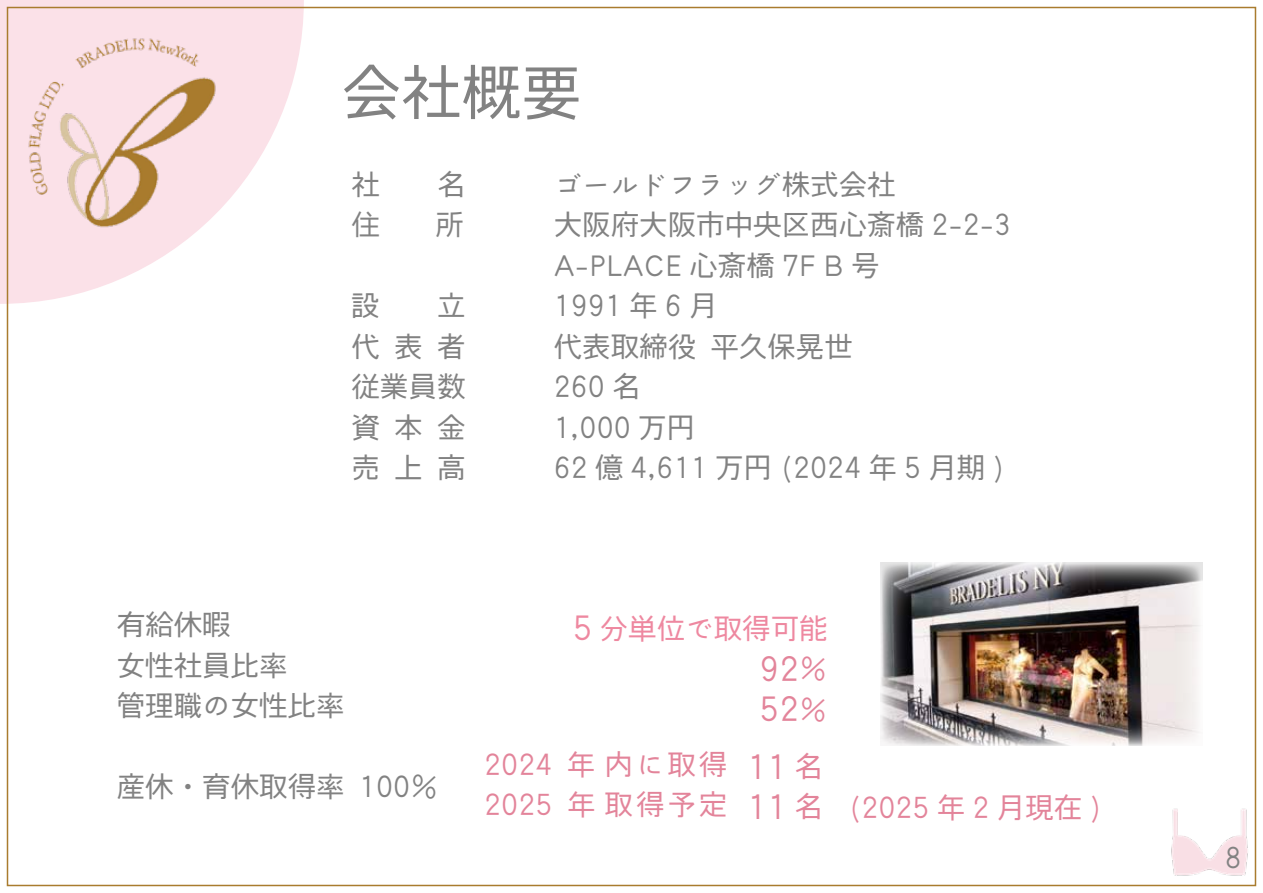
<style>
.page{position:relative;width:1263px;height:893px;background:#fff}
.page>*{position:absolute;margin:0;border:0;box-sizing:border-box;transform-origin:0 0}
.t1{font:60px "Kinuta Iroha 26 tubaki Std N R";color:#828282}
.t2{font:33px/40.5px "Kinuta Iroha 26 tubaki Std N R";color:#e3849a}
.t3{font:28.5px/40.5px "Kinuta Iroha 26 tubaki Std N R";color:#828282}
.t4{font:28.5px/40.5px "Kinuta Iroha 26 tubaki Std N R";letter-spacing:.1em;color:#e3849a}
.t5{font:28.5px "Kinuta Iroha 26 tubaki Std N R";letter-spacing:.005em;color:#e3849a}
.t6{font:28.5px "Kinuta Iroha 26 tubaki Std N R";color:#ee88a0}
.t7{font:28.2px "Kinuta Iroha 26 tubaki Std N R";color:#828282}
.s1{font-size:33px}
.s2{font-size:28.5px}
</style>
<div class="page">
<img style="left:1171px;top:808px;width:77px;height:68px">
<svg style="left:0;top:0;width:304px;height:304px;fill:#fbe1e8"></svg>
<img style="left:21px;top:32px;width:213px;height:202px">
<img style="left:880px;top:563px;width:322px;height:182px">
<h1 class="t1" style="left:341px;top:58px;width:241px">会社概要</h1>
<p class="t3" style="left:351px;top:165px;width:30px">社</p>
<p class="t3" style="left:437px;top:165px;width:30px">名</p>
<p class="t3" style="left:351px;top:205px;width:30px">住</p>
<p class="t3" style="left:436px;top:205px;width:30px">所</p>
<p class="t3" style="left:351px;top:286px;width:116px;text-align:justify;text-indent:86px">立代表者従業員数資本金売上高</p>
<p class="t3" style="left:351px;top:286px;width:30px">設</p>
<p class="t3" style="left:554px;top:165px;width:459px">ゴールドフラッグ株式会社<br>大阪府大阪市中央区西心斎橋 2-2-3<br>A-PLACE 心斎橋 7F B 号<br>1991 年 6 月<br>代表取締役 平久保晃世<br>260 名<br>1,000 万円<br>62 億 4,611 万円 (2024 年 5 月期 )</p>
<p class="t3" style="left:117px;top:605px;width:229px">有給休暇<br>女性社員比率<br>管理職の女性比率</p>
<p class="t3" style="left:117px;top:767px;width:324px">産休・育休取得率 100％</p>
<p class="t6" style="left:573px;top:612px;width:256px"><span class="s1">5</span> 分単位で取得可能</p>
<p class="t2" style="left:760px;top:649px;width:70px">92<span class="s2">％<br></span>52<span class="s2">％</span></p>
<p class="t4" style="left:484px;top:745px;width:245px">2024 年内に取得<br>2025 年取得予定</p>
<p class="t2" style="left:748px;top:747px;width:77px">11 <span class="s2">名</span></p>
<p class="t5" style="left:748px;top:791px;width:357px"><span class="s1">11</span> 名 (2025 年 2 月現在 )</p>
<p class="t7" style="left:1219px;top:841px;width:30px">８</p>
</div>
